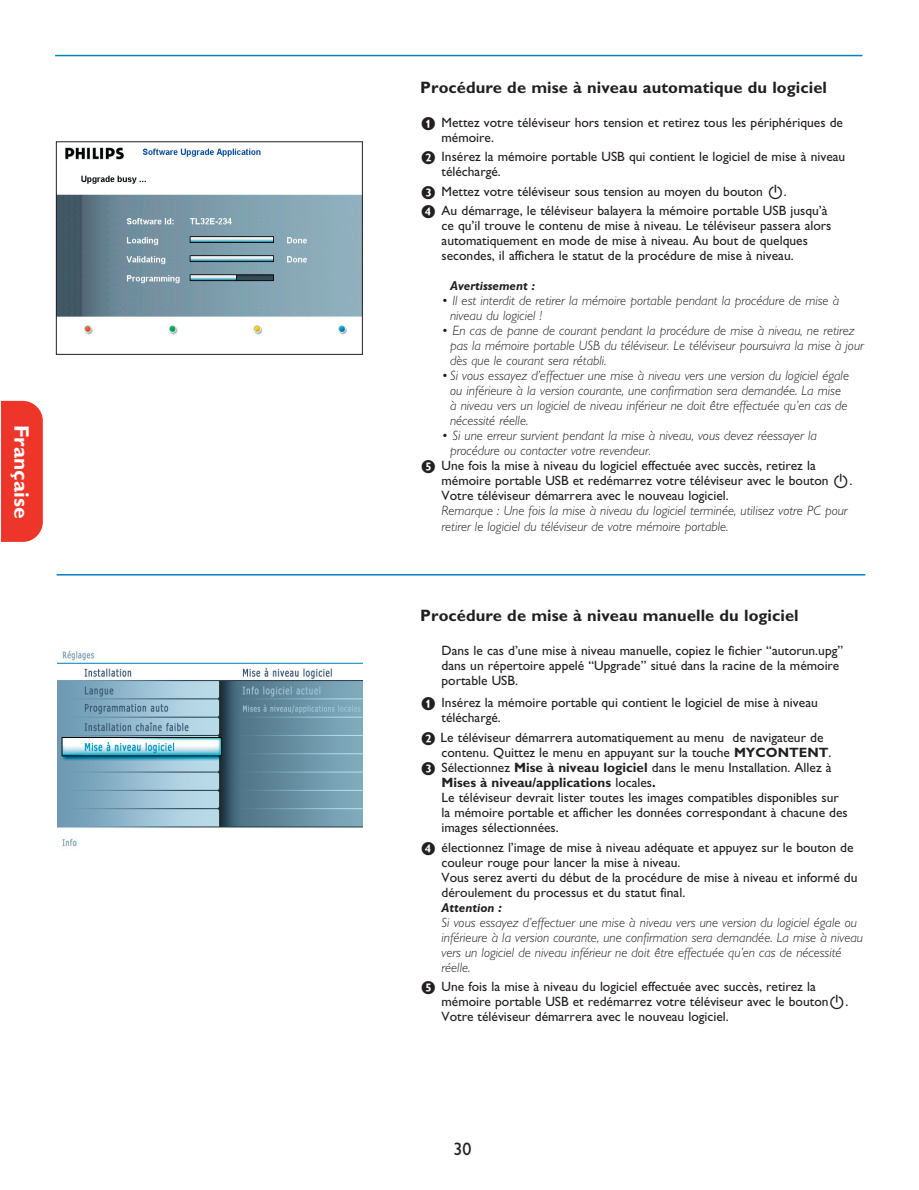
<style>
.page{position:relative;width:919px;height:1190px;background:#fff}
.page>*{position:absolute;margin:0;border:0;box-sizing:border-box;transform-origin:0 0}
.t1{font:700 21px "Gill Alt One";color:#fff}
.t2{font:18px "Gill Alt One";color:#231f20}
.t3{font:700 16.5px "Gill Alt One";letter-spacing:.005em;color:#231f20}
.t4{font:13.5px/15px "Gill Alt One";color:#231f20}
.t5{font:italic 300 13.5px/15px "Gill Alt One";color:#231f20}
.t6{font:700 13.5px "Gill Alt One";color:#231f20}
.t7{font:italic 700 12.75px "Gill Alt One";color:#231f20}
.s1{font-family:"Phil Alti";font-size:12px}
.s2{font-family:"Phil Alti"}
.s3{font-weight:700}
.s4{font-weight:400}
.s5{font-size:13.5px}
.s6{font-style:inherit}
</style>
<div class="page">
<img style="left:58px;top:147px;width:302px;height:188px">
<hr style="left:57px;top:574px;width:808px;height:1px;background:#0082c5">
<hr style="left:55px;top:55px;width:807px;height:1px;background:#0082c5">
<img style="left:57px;top:650px;width:306px;height:197px">
<div style="left:1px;top:401px;width:42px;height:140px;background:#ee3529"></div>
<h1 class="t1" style="left:34px;top:424px;width:95px;rotate:90deg">Française</h1>
<p class="t3" style="left:420px;top:77px;width:408px">Procédure de mise à niveau automatique du logiciel</p>
<p class="t4" style="left:441px;top:114px;width:403px;text-indent:-21px"><span class="s1">&amp;</span> Mettez votre téléviseur hors tension et retirez tous les périphériques de mémoire.</p>
<p class="t4" style="left:441px;top:149px;width:405px;text-indent:-21px"><span class="s1">é</span> Insérez la mémoire portable USB qui contient le logiciel de mise à niveau téléchargé.</p>
<p class="t4" style="left:420px;top:181px;width:409px;line-height:19.5px"><span class="s1">“</span> Mettez votre téléviseur sous tension au moyen du bouton <span class="s2">B</span>.<br><span class="s1">‘</span> Au démarrage, le téléviseur balayera la mémoire portable USB jusqu’à</p>
<p class="t4" style="left:441px;top:218px;width:391px">ce qu’il trouve le contenu de mise à niveau. Le téléviseur passera alors automatiquement en mode de mise à niveau. Au bout de quelques secondes, il affichera le statut de la procédure de mise à niveau.</p>
<p class="t7" style="left:450px;top:278px;width:86px">Avertissement :</p>
<p class="t5" style="left:450px;top:293px;width:391px;text-indent:-9px">• Il est interdit de retirer la mémoire portable pendant la procédure de mise à niveau du logiciel !</p>
<p class="t5" style="left:450px;top:323px;width:415px;text-indent:-9px">• En cas de panne de courant pendant la procédure de mise à niveau, ne retirez pas la mémoire portable USB du téléviseur. Le téléviseur poursuivra la mise à jour dès que le courant sera rétabli.</p>
<p class="t5" style="left:450px;top:368px;width:400px;text-indent:-9px">• Si vous essayez d’effectuer une mise à niveau vers une version du logiciel égale ou inférieure à la version courante, une confirmation sera demandée. La mise à niveau vers un logiciel de niveau inférieur ne doit être effectuée qu’en cas de nécessité réelle.</p>
<p class="t5" style="left:441px;top:428px;width:377px">• Si une erreur survient pendant la mise à niveau, vous devez réessayer la</p>
<p class="t5" style="left:450px;top:443px;width:202px">procédure ou contacter votre revendeur.</p>
<p class="t4" style="left:420px;top:458px;width:397px"><span class="s1">(</span> Une fois la mise à niveau du logiciel effectuée avec succès, retirez la</p>
<p class="t4" style="left:441px;top:473px;width:412px">mémoire portable USB et redémarrez votre téléviseur avec le bouton <span class="s2">B</span>.</p>
<p class="t4" style="left:441px;top:488px;width:289px">Votre téléviseur démarrera avec le nouveau logiciel.</p>
<p class="t5" style="left:441px;top:503px;width:407px">Remarque : Une fois la mise à niveau du logiciel terminée, utilisez votre PC pour retirer le logiciel du téléviseur de votre mémoire portable.</p>
<p class="t3" style="left:420px;top:605px;width:380px">Procédure de mise à niveau manuelle du logiciel</p>
<p class="t4" style="left:441px;top:642px;width:403px">Dans le cas d’une mise à niveau manuelle, copiez le fichier “autorun.upg” dans un répertoire appelé “Upgrade” situé dans la racine de la mémoire portable USB.</p>
<p class="t4" style="left:441px;top:695px;width:378px;text-indent:-21px"><span class="s1">&amp;</span> Insérez la mémoire portable qui contient le logiciel de mise à niveau téléchargé.</p>
<p class="t4" style="left:420px;top:729px;width:405px"><span class="s1">é</span> Le téléviseur démarrera automatiquement au menu de navigateur de</p>
<p class="t4" style="left:441px;top:744px;width:391px">contenu. Quittez le menu en appuyant sur la touche <span class="s3">MYCONTENT</span>.</p>
<p class="t4" style="left:420px;top:759px;width:413px"><span class="s1">“</span> Sélectionnez <span class="s3">Mise à niveau logiciel</span> dans le menu Installation. Allez à</p>
<p class="t6" style="left:441px;top:774px;width:216px">Mises à niveau/applications <span class="s4">locales</span>.</p>
<p class="t4" style="left:441px;top:789px;width:399px">Le téléviseur devrait lister toutes les images compatibles disponibles sur</p>
<p class="t4" style="left:441px;top:804px;width:408px">la mémoire portable et afficher les données correspondant à chacune des</p>
<p class="t4" style="left:441px;top:819px;width:119px">images sélectionnées.</p>
<p class="t4" style="left:441px;top:839px;width:417px;text-indent:-21px"><span class="s1">‘</span> électionnez l’image de mise à niveau adéquate et appuyez sur le bouton de couleur rouge pour lancer la mise à niveau.<br>Vous serez averti du début de la procédure de mise à niveau et informé du déroulement du processus et du statut final.</p>
<p class="t7" style="left:441px;top:899px;width:62px">Attention <span class="s5">:</span></p>
<p class="t5" style="left:441px;top:914px;width:423px">Si vous essayez d’effectuer une mise à niveau vers une version du logiciel égale ou inférieure à la version courante, une confirmation sera demandée. La mise à niveau vers un logiciel de niveau inférieur ne doit être effectuée qu’en cas de nécessité réelle.</p>
<p class="t4" style="left:441px;top:978px;width:408px;text-indent:-21px"><span class="s1">(</span> Une fois la mise à niveau du logiciel effectuée avec succès, retirez la mémoire portable USB et redémarrez votre téléviseur avec le bouton<span class="s2">B</span><span class="s6">.<br></span>Votre téléviseur démarrera avec le nouveau logiciel.</p>
<h2 class="t2" style="left:453px;top:1137px;width:19px">30</h2>
</div>
